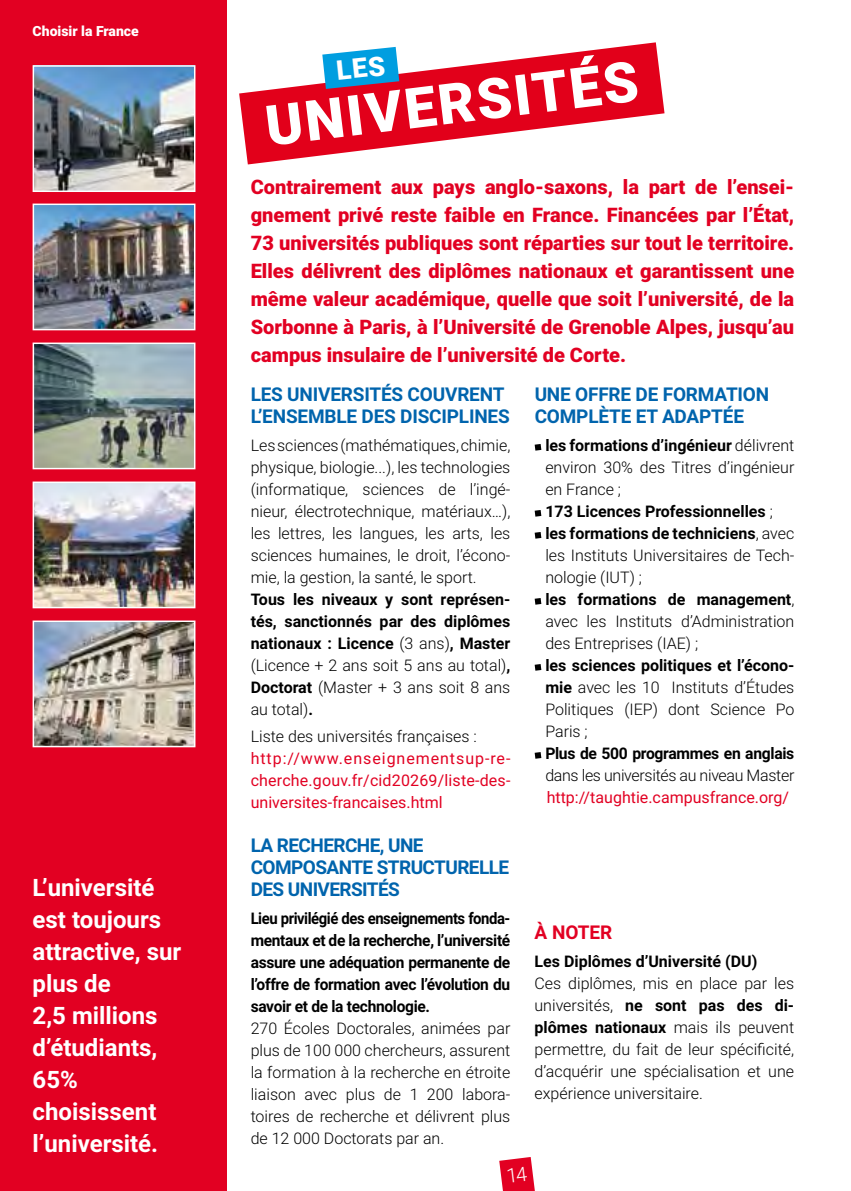
<style>
.page{position:relative;width:851px;height:1191px;background:#fff}
.page>*{position:absolute;margin:0;border:0;box-sizing:border-box;transform-origin:0 0}
.t1{font:900 56.2px "Roboto";color:#fff}
.t2{font:700 24px/32px "Roboto";color:#fff}
.t3{font:900 20px/28px "Roboto";color:#e20022;text-align:justify}
.t4{font:700 19px/22px "Roboto";letter-spacing:-.01em;color:#0064ad}
.t5{font:700 19px/22px "Roboto";letter-spacing:-.03em;color:#0064ad}
.t6{font:700 19px "Roboto";color:#e20022}
.t7{font:300 16px/22px "Roboto";color:#000;text-align:justify}
.t8{font:700 16px/22px "Roboto";letter-spacing:-.02em;color:#000;text-align:justify}
.t9{font:700 16px/22px "Roboto";letter-spacing:-.02em;color:#000;text-align:justify;scale:.93 1}
.t10{font:16px/22px "Roboto";color:#e20022;text-align:justify}
.t11{font:300 16px "Roboto";letter-spacing:-.02em;color:#000}
.t12{font:700 16px "Roboto";color:#000}
.t13{font:900 14px "Roboto";color:#fff}
.s1{font-weight:300}
.s2{font-weight:700}
</style>
<div class="page">
<div style="left:0;top:0;width:226px;height:1191px;background:#e20022"></div>
<img style="left:36px;top:623px;width:156px;height:121px">
<div style="left:33px;top:620px;width:162px;height:127px;border:2px solid #fff"></div>
<img style="left:36px;top:484px;width:156px;height:121px">
<div style="left:33px;top:481px;width:162px;height:127px;border:2px solid #fff"></div>
<img style="left:36px;top:345px;width:156px;height:121px">
<div style="left:33px;top:342px;width:162px;height:127px;border:2px solid #fff"></div>
<img style="left:36px;top:206px;width:156px;height:121px">
<div style="left:33px;top:203px;width:162px;height:127px;border:2px solid #fff"></div>
<img style="left:36px;top:68px;width:156px;height:121px">
<div style="left:33px;top:65px;width:162px;height:127px;border:2px solid #fff"></div>
<svg style="left:534px;top:444px;width:7px;height:6px"></svg>
<svg style="left:534px;top:510px;width:7px;height:6px"></svg>
<svg style="left:534px;top:532px;width:7px;height:6px"></svg>
<svg style="left:534px;top:598px;width:7px;height:6px"></svg>
<svg style="left:534px;top:664px;width:7px;height:6px"></svg>
<svg style="left:534px;top:752px;width:7px;height:6px"></svg>
<svg style="left:239px;top:42px;width:425px;height:122px;fill:#e2001a"></svg>
<svg style="left:499px;top:1157px;width:35px;height:34px"></svg>
<svg style="left:322px;top:47px;width:77px;height:42px;background:#339ad0"></svg>
<p class="t13" style="left:33px;top:21px;width:108px">Choisir la France</p>
<h2 class="t2" style="left:33px;top:870px;width:150px">L’université est toujours attractive, sur plus de<br>2,5 millions d’étudiants,<br>65% choisissent l’université.</h2>
<h1 class="t1" style="left:261px;top:87px;width:376px;rotate:-7deg">UNIVERSITÉS</h1>
<p class="t3" style="left:251px;top:172px;width:545px">Contrairement aux pays anglo-saxons, la part de l’ensei&shy;gnement privé reste faible en France. Financées par l’État, 73 universités publiques sont réparties sur tout le territoire.<br>Elles délivrent des diplômes nationaux et garantissent une même valeur académique, quelle que soit l’université, de la Sorbonne à Paris, à l’Université de Grenoble Alpes, jusqu’au campus insulaire de l’université de Corte.</p>
<p class="t4" style="left:251px;top:382px;width:260px">LES UNIVERSITÉS COUVRENT<br>L’ENSEMBLE DES DISCIPLINES</p>
<p class="t7" style="left:251px;top:433px;width:261px">Les sciences (mathématiques, chimie, physique, biologie...), les technologies (informatique, sciences de l’ingé&shy;nieur, électrotechnique, matériaux…), les lettres, les langues, les arts, les sciences humaines, le droit, l’écono&shy;mie, la gestion, la santé, le sport.</p>
<p class="t8" style="left:251px;top:587px;width:261px">Tous les niveaux y sont représen&shy;tés, sanctionnés par des diplômes nationaux : Licence <span class="s1">(3 ans)</span>, Master <span class="s1">(Licence + 2 ans soit 5 ans au total)</span>, Doctorat <span class="s1">(Master + 3 ans soit 8 ans au total)</span>.</p>
<p class="t7" style="left:251px;top:725px;width:227px">Liste des universités françaises :</p>
<p class="t10" style="left:251px;top:747px;width:261px">http://www.enseignementsup-re&shy;cherche.gouv.fr/cid20269/liste-des&shy;universites-francaises.html</p>
<p class="t5" style="left:251px;top:834px;width:260px">LA RECHERCHE, UNE<br>COMPOSANTE STRUCTURELLE<br>DES UNIVERSITÉS</p>
<p class="t9" style="left:251px;top:907px;width:281px">Lieu privilégié des enseignements fonda&shy;mentaux et de la recherche, l’université assure une adéquation permanente de l’offre de formation avec l’évolution du savoir et de la technologie.</p>
<p class="t7" style="left:251px;top:1017px;width:261px">270 Écoles Doctorales, animées par plus de 100 000 chercheurs, assurent la formation à la recherche en étroite liaison avec plus de 1 200 labora&shy;toires de recherche et délivrent plus de 12 000 Doctorats par an.</p>
<p class="t4" style="left:534px;top:382px;width:236px">UNE OFFRE DE FORMATION<br>COMPLÈTE ET ADAPTÉE</p>
<p class="t7" style="left:545px;top:433px;width:250px;text-align:left"><span class="s2">les formations d’ingénieur</span> délivrent environ 30% des Titres d’ingénieur en France ;<br><span class="s2">173 Licences Professionnelles</span> ; <span class="s2">les formations de techniciens</span>, avec les Instituts Universitaires de Tech&shy;nologie (IUT) ;<br><span class="s2">les formations de management</span>, avec les Instituts d’Administration des Entreprises (IAE) ;</p>
<p class="t7" style="left:545px;top:653px;width:250px"><span class="s2">les sciences politiques et l’écono&shy;mie</span> avec les 10 Instituts d’Études Politiques (IEP) dont Science Po Paris ;</p>
<p class="t8" style="left:545px;top:741px;width:250px">Plus de 500 programmes en anglais</p>
<p class="t11" style="left:545px;top:764px;width:250px">dans les universités au niveau Master</p>
<p class="t10" style="left:546px;top:785px;width:244px">http://taughtie.campusfrance.org/</p>
<p class="t6" style="left:534px;top:919px;width:79px">À NOTER</p>
<p class="t12" style="left:534px;top:949px;width:224px">Les Diplômes d’Université (DU)</p>
<p class="t7" style="left:534px;top:971px;width:261px">Ces diplômes, mis en place par les universités, <span class="s2">ne sont pas des di&shy;plômes nationaux</span> mais ils peuvent permettre, du fait de leur spécificité, d’acquérir une spécialisation et une expérience universitaire.</p>
</div>
